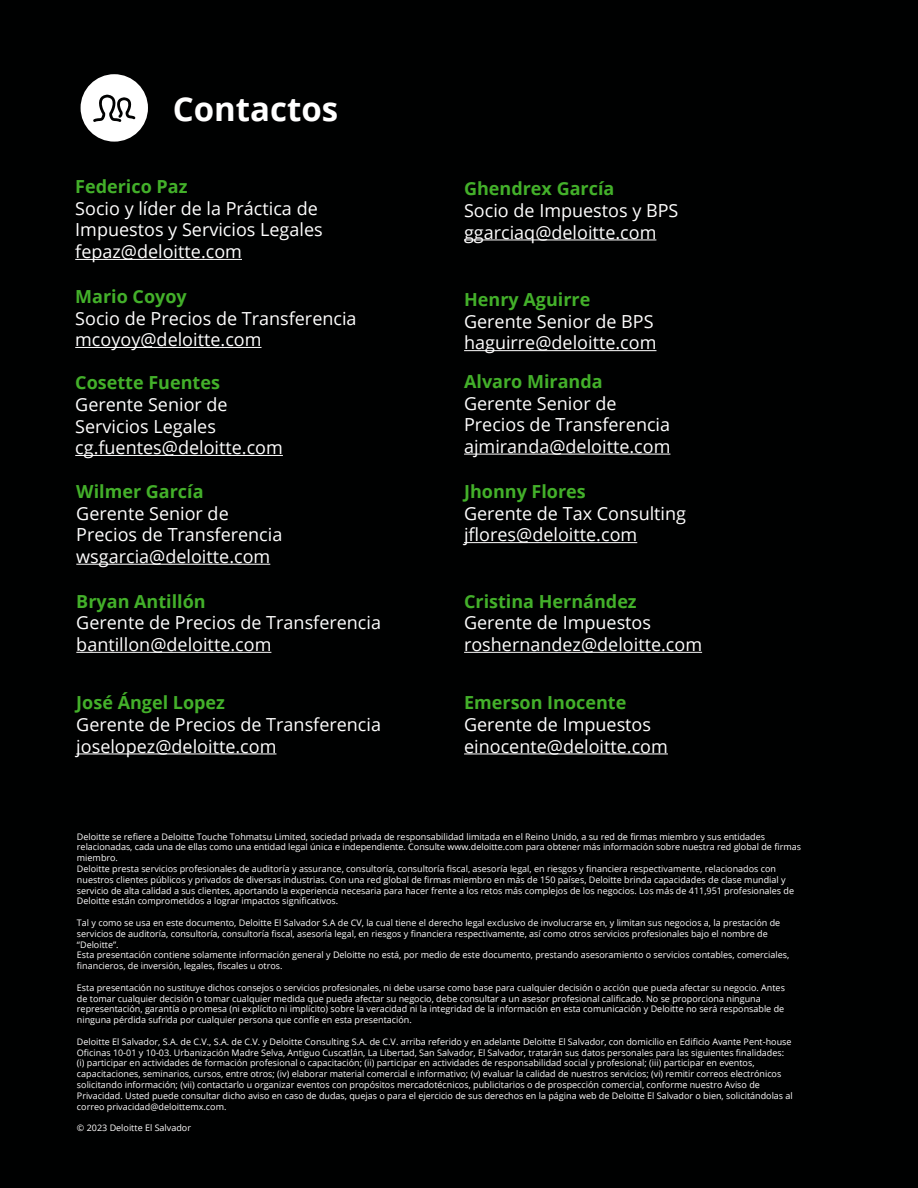
<style>
.page{position:relative;width:918px;height:1188px;background:#000101}
.page>*{position:absolute;margin:0;border:0;box-sizing:border-box;transform-origin:0 0}
.t1{font:700 33px "Open Sans";color:#fff}
.t2{font:18px/21.6px "Open Sans";color:#fff}
.t3{font:700 18px "Open Sans";color:#43b02a}
.t4{font:9px/10.8px "Open Sans";color:#fff}
</style>
<div class="page">
<hr style="left:75px;top:259px;width:167px;height:1px;background:#fff">
<hr style="left:464px;top:239px;width:192px;height:1px;background:#fff">
<hr style="left:464px;top:350px;width:192px;height:1px;background:#fff">
<hr style="left:464px;top:542px;width:173px;height:1px;background:#fff">
<hr style="left:76px;top:564px;width:194px;height:1px;background:#fff">
<svg style="left:81px;top:74px;width:67px;height:68px"></svg>
<hr style="left:75px;top:347px;width:187px;height:1px;background:#fff">
<hr style="left:75px;top:455px;width:208px;height:1px;background:#fff">
<hr style="left:464px;top:454px;width:206px;height:1px;background:#fff">
<hr style="left:76px;top:652px;width:195px;height:1px;background:#fff">
<hr style="left:76px;top:753px;width:200px;height:1px;background:#fff">
<hr style="left:464px;top:652px;width:238px;height:1px;background:#fff">
<hr style="left:464px;top:753px;width:204px;height:1px;background:#fff">
<h1 class="t1" style="left:173px;top:85px;width:167px">Contactos</h1>
<h2 class="t3" style="left:75px;top:174px;width:114px">Federico Paz</h2>
<h2 class="t2" style="left:75px;top:197px;width:249px">Socio y líder de la Práctica de<br>Impuestos y Servicios Legales fepaz@deloitte.com</h2>
<h2 class="t3" style="left:75px;top:284px;width:113px">Mario Coyoy</h2>
<h2 class="t2" style="left:75px;top:307px;width:283px">Socio de Precios de Transferencia mcoyoy@deloitte.com</h2>
<h2 class="t3" style="left:75px;top:370px;width:146px">Cosette Fuentes</h2>
<h2 class="t2" style="left:75px;top:393px;width:209px">Gerente Senior de<br>Servicios Legales cg.fuentes@deloitte.com</h2>
<h2 class="t3" style="left:76px;top:479px;width:129px">Wilmer García</h2>
<h2 class="t2" style="left:76px;top:502px;width:208px">Gerente Senior de<br>Precios de Transferencia wsgarcia@deloitte.com</h2>
<h2 class="t3" style="left:76px;top:589px;width:131px">Bryan Antillón</h2>
<h2 class="t2" style="left:76px;top:612px;width:306px">Gerente de Precios de Transferencia bantillon@deloitte.com</h2>
<h2 class="t3" style="left:76px;top:690px;width:150px">José Ángel Lopez</h2>
<h2 class="t2" style="left:76px;top:713px;width:306px">Gerente de Precios de Transferencia joselopez@deloitte.com</h2>
<h2 class="t3" style="left:464px;top:176px;width:152px">Ghendrex García</h2>
<h2 class="t2" style="left:464px;top:199px;width:216px">Socio de Impuestos y BPS ggarciaq@deloitte.com</h2>
<h2 class="t3" style="left:464px;top:287px;width:128px">Henry Aguirre</h2>
<h2 class="t2" style="left:464px;top:310px;width:194px">Gerente Senior de BPS haguirre@deloitte.com</h2>
<h2 class="t3" style="left:464px;top:369px;width:140px">Alvaro Miranda</h2>
<h2 class="t2" style="left:464px;top:392px;width:208px">Gerente Senior de<br>Precios de Transferencia ajmiranda@deloitte.com</h2>
<h2 class="t3" style="left:464px;top:479px;width:123px">Jhonny Flores</h2>
<h2 class="t2" style="left:464px;top:502px;width:224px">Gerente de Tax Consulting jflores@deloitte.com</h2>
<h2 class="t3" style="left:464px;top:589px;width:174px">Cristina Hernández</h2>
<h2 class="t2" style="left:464px;top:612px;width:240px">Gerente de Impuestos roshernandez@deloitte.com</h2>
<h2 class="t3" style="left:464px;top:690px;width:164px">Emerson Inocente</h2>
<h2 class="t2" style="left:464px;top:713px;width:205px">Gerente de Impuestos einocente@deloitte.com</h2>
<p class="t4" style="left:77px;top:831px;width:726px">Deloitte se refiere a Deloitte Touche Tohmatsu Limited, sociedad privada de responsabilidad limitada en el Reino Unido, a su red de firmas miembro y sus entidades relacionadas, cada una de ellas como una entidad legal única e independiente. Consulte www.deloitte.com para obtener más información sobre nuestra red global de firmas miembro.<br>Deloitte presta servicios profesionales de auditoría y assurance, consultoría, consultoría fiscal, asesoría legal, en riesgos y financiera respectivamente, relacionados con nuestros clientes públicos y privados de diversas industrias. Con una red global de firmas miembro en más de 150 países, Deloitte brinda capacidades de clase mundial y servicio de alta calidad a sus clientes, aportando la experiencia necesaria para hacer frente a los retos más complejos de los negocios. Los más de 411,951 profesionales de Deloitte están comprometidos a lograr impactos significativos.</p>
<p class="t4" style="left:77px;top:917px;width:714px">Tal y como se usa en este documento, Deloitte El Salvador S.A de CV, la cual tiene el derecho legal exclusivo de involucrarse en, y limitan sus negocios a, la prestación de servicios de auditoría, consultoría, consultoría fiscal, asesoría legal, en riesgos y financiera respectivamente, así como otros servicios profesionales bajo el nombre de “Deloitte”.<br>Esta presentación contiene solamente información general y Deloitte no está, por medio de este documento, prestando asesoramiento o servicios contables, comerciales, financieros, de inversión, legales, fiscales u otros.</p>
<p class="t4" style="left:77px;top:982px;width:710px">Esta presentación no sustituye dichos consejos o servicios profesionales, ni debe usarse como base para cualquier decisión o acción que pueda afectar su negocio. Antes de tomar cualquier decisión o tomar cualquier medida que pueda afectar su negocio, debe consultar a un asesor profesional calificado. No se proporciona ninguna representación, garantía o promesa (ni explícito ni implícito) sobre la veracidad ni la integridad de la información en esta comunicación y Deloitte no será responsable de ninguna pérdida sufrida por cualquier persona que confíe en esta presentación.</p>
<p class="t4" style="left:77px;top:1036px;width:717px">Deloitte El Salvador, S.A. de C.V., S.A. de C.V. y Deloitte Consulting S.A. de C.V. arriba referido y en adelante Deloitte El Salvador, con domicilio en Edificio Avante Pent-house Oficinas 10-01 y 10-03. Urbanización Madre Selva, Antiguo Cuscatlán, La Libertad, San Salvador, El Salvador, tratarán sus datos personales para las siguientes finalidades: (i) participar en actividades de formación profesional o capacitación; (ii) participar en actividades de responsabilidad social y profesional; (iii) participar en eventos, capacitaciones, seminarios, cursos, entre otros; (iv) elaborar material comercial e informativo; (v) evaluar la calidad de nuestros servicios; (vi) remitir correos electrónicos solicitando información; (vii) contactarlo u organizar eventos con propósitos mercadotécnicos, publicitarios o de prospección comercial, conforme nuestro Aviso de Privacidad. Usted puede consultar dicho aviso en caso de dudas, quejas o para el ejercicio de sus derechos en la página web de Deloitte El Salvador o bien, solicitándolas al correo privacidad@deloittemx.com.</p>
<p class="t4" style="left:77px;top:1122px;width:116px">© 2023 Deloitte El Salvador</p>
</div>
